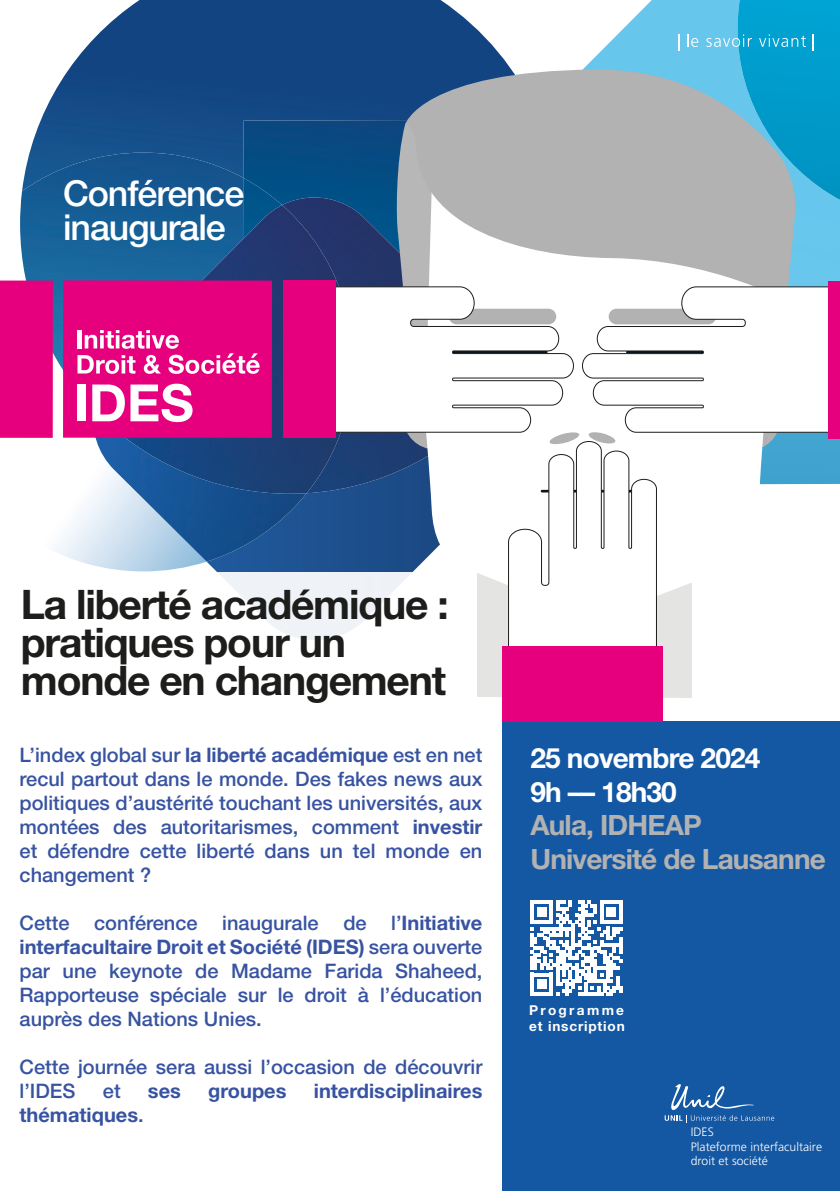
<style>
.page{position:relative;width:840px;height:1191px;background:#fff}
.page>*{position:absolute;margin:0;border:0;box-sizing:border-box;transform-origin:0 0}
.Style_de_paragraphe_1{font:700 40.8px "Helvetica Neue LT Std";letter-spacing:-.03em;color:#1d1d1b}
.Style_de_paragraphe_1-2{font:500 35.8px/34.4px "Helvetica Neue LT Std";letter-spacing:-.03em;color:#fff}
.Style_de_paragraphe_1-3{font:700 28px "Helvetica Neue LT Std";letter-spacing:-.03em;color:#b2b2b2}
.Style_de_paragraphe_1-4{font:700 28px "Helvetica Neue LT Std";letter-spacing:-.03em;color:#fff}
.Style_de_paragraphe_1-5{font:500 20px/24px "Helvetica Neue LT Std";color:#3753a1;text-align:justify}
.Style_de_paragraphe_1-6{font:700 20px "Helvetica Neue LT Std";color:#3753a1}
.Style_de_paragraphe_1-7{font:700 13.6px "Helvetica Neue LT Std";letter-spacing:.06em;color:#fff}
.Style_de_paragraphe_1-8{font:700 13.6px "Helvetica Neue LT Std";letter-spacing:.17em;color:#fff}
.t1{font:300 12.2px/14.6px "Frutiger LT Std";color:#fff}
.s1{font-weight:700}
.s2{font-weight:500}
</style>
<div class="page">
<svg style="left:206px;top:493px;width:189px;height:79px"></svg>
<svg style="left:29px;top:0;width:482px;height:153px"></svg>
<div style="left:243px;top:120px;width:152px;height:77px;background:#064b83"></div>
<img style="left:282px;top:197px;width:113px;height:296px">
<svg style="left:55px;top:500px;width:151px;height:71px"></svg>
<img style="left:91px;top:494px;width:215px;height:67px">
<img style="left:20px;top:153px;width:224px;height:217px">
<img style="left:243px;top:178px;width:39px;height:27px">
<img style="left:94px;top:205px;width:279px;height:289px">
<svg style="left:583px;top:0;width:154px;height:69px"></svg>
<div style="left:737px;top:0;width:102px;height:87px;background:#00a1d1"></div>
<div style="left:502px;top:722px;width:337px;height:469px;background:#1457a2"></div>
<div style="left:502px;top:646px;width:160px;height:75px;background:#e6007e"></div>
<svg style="left:335px;top:286px;width:60px;height:147px"></svg>
<div style="left:283px;top:281px;width:52px;height:157px;background:#e6007e"></div>
<svg style="left:405px;top:69px;width:391px;height:18px"></svg>
<svg style="left:395px;top:87px;width:444px;height:611px"></svg>
<div style="left:828px;top:281px;width:11px;height:157px;background:#e6007e"></div>
<div style="left:63px;top:280px;width:209px;height:158px;background:#e6007e"></div>
<div style="left:77px;top:384px;width:8px;height:37px;background:#fff"></div>
<svg style="left:92px;top:384px;width:100px;height:38px"></svg>
<svg style="left:77px;top:330px;width:182px;height:44px"></svg>
<div style="left:0;top:280px;width:53px;height:158px;background:#e6007e"></div>
<svg style="left:664px;top:1084px;width:109px;height:38px"></svg>
<svg style="left:678px;top:34px;width:1px;height:17px"></svg>
<svg style="left:686px;top:34px;width:12px;height:13px"></svg>
<svg style="left:706px;top:34px;width:45px;height:13px"></svg>
<svg style="left:758px;top:34px;width:47px;height:13px"></svg>
<svg style="left:812px;top:34px;width:1px;height:17px"></svg>
<svg style="left:530px;top:900px;width:92px;height:96px"></svg>
<p class="Style_de_paragraphe_1-2" style="left:63px;top:175px;width:183px">Conférence inaugurale</p>
<p class="Style_de_paragraphe_1" style="left:21px;top:579px;width:429px">La liberté académique :</p>
<p class="Style_de_paragraphe_1" style="left:21px;top:617px;width:326px">pratiques pour un</p>
<p class="Style_de_paragraphe_1" style="left:21px;top:655px;width:426px">monde en changement</p>
<p class="Style_de_paragraphe_1-5" style="left:20px;top:743px;width:464px">L’index global sur <span class="s1">la liberté académique</span> est en net recul partout dans le monde. Des fakes news aux politiques d’austérité touchant les universités, aux montées des autoritarismes, comment <span class="s1">investir </span>et défendre cette liberté dans un tel monde en changement ?</p>
<p class="Style_de_paragraphe_1-5" style="left:20px;top:911px;width:464px">Cette conférence inaugurale de l’<span class="s1">Initiative interfacultaire Droit et Société (IDES)</span> sera ouverte par une keynote de Madame Farida Shaheed, Rapporteuse spéciale sur le droit à l’éducation auprès des Nations Unies.</p>
<p class="Style_de_paragraphe_1-5" style="left:20px;top:1055px;width:464px">Cette journée sera aussi l’occasion de découvrir l’IDES</p>
<p class="Style_de_paragraphe_1-5" style="left:103px;top:1079px;width:19px">et</p>
<p class="Style_de_paragraphe_1-6" style="left:148px;top:1078px;width:34px">ses</p>
<p class="Style_de_paragraphe_1-6" style="left:208px;top:1078px;width:80px">groupes</p>
<p class="Style_de_paragraphe_1-6" style="left:313px;top:1078px;width:170px">interdisciplinaires</p>
<p class="Style_de_paragraphe_1-6" style="left:20px;top:1102px;width:126px">thématiques<span class="s2">.</span></p>
<p class="Style_de_paragraphe_1-4" style="left:530px;top:741px;width:231px">25 novembre 2024</p>
<p class="Style_de_paragraphe_1-4" style="left:530px;top:774px;width:148px">9h –– 18h30</p>
<p class="Style_de_paragraphe_1-3" style="left:530px;top:808px;width:173px">Aula, IDHEAP</p>
<p class="Style_de_paragraphe_1-3" style="left:530px;top:841px;width:297px">Université de Lausanne</p>
<p class="Style_de_paragraphe_1-8" style="left:529px;top:1001px;width:96px">Programme</p>
<p class="Style_de_paragraphe_1-7" style="left:529px;top:1017px;width:97px">et inscription</p>
<p class="t1" style="left:690px;top:1124px;width:133px">IDES<br>Plateforme interfacultaire droit et société</p>
</div>
